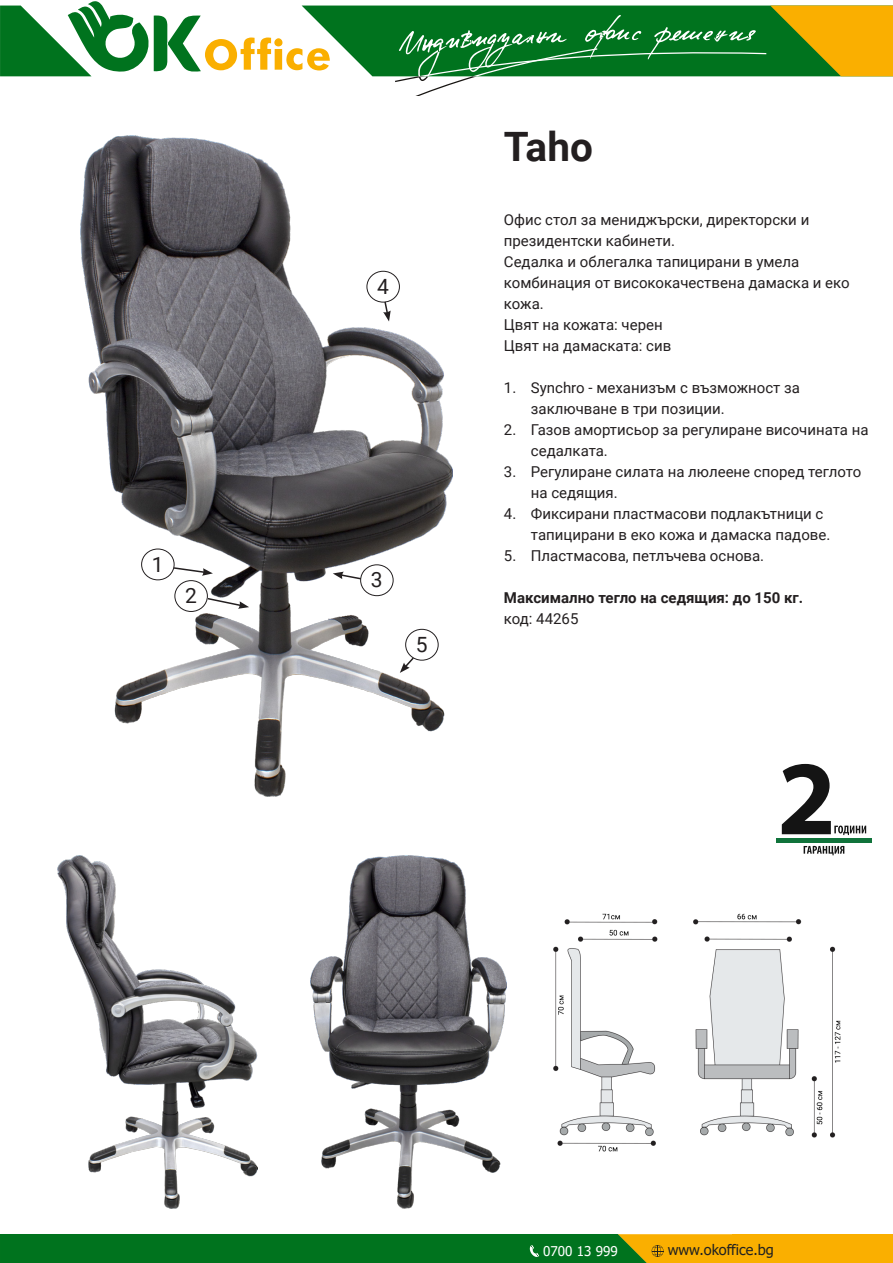
<style>
.page{position:relative;width:893px;height:1263px;background:#fff}
.page>*{position:absolute;margin:0;border:0;box-sizing:border-box;transform-origin:0 0}
.t1{font:700 40.5px "Roboto";color:#231f20}
.t2{font:21px "Roboto";color:#231f20}
.t3{font:15px/21px "Roboto";color:#231f20}
.t4{font:700 15px "Roboto";color:#231f20}
.t5{font:14.55px "Tahoma";color:#222221}
.t6{font:13.5px "Tahoma";color:#fff}
</style>
<div class="page">
<svg style="left:0;top:6px;width:395px;height:70px;fill:#00731e"></svg>
<svg style="left:68px;top:1px;width:262px;height:71px"></svg>
<svg style="left:395px;top:6px;width:498px;height:90px"></svg>
<div style="left:733px;top:1234px;width:160px;height:29px;background:#faaf00"></div>
<svg style="left:0;top:1234px;width:733px;height:29px"></svg>
<img style="left:81px;top:136px;width:371px;height:661px">
<div style="left:175px;top:581px;width:32px;height:30px;background:#fff;border-radius:50%"></div>
<div style="left:174px;top:580px;width:34px;height:32px;border:1px solid #231f20;border-radius:50%"></div>
<div style="left:142px;top:549px;width:32px;height:31px;background:#fff;border-radius:50%"></div>
<div style="left:141px;top:549px;width:33px;height:31px;border:1px solid #231f20;border-radius:50%"></div>
<div style="left:367px;top:271px;width:32px;height:31px;background:#fff;border-radius:50%"></div>
<div style="left:367px;top:271px;width:33px;height:31px;border:1px solid #231f20;border-radius:50%"></div>
<div style="left:406px;top:629px;width:32px;height:31px;background:#fff;border-radius:50%"></div>
<div style="left:405px;top:629px;width:34px;height:31px;border:1px solid #231f20;border-radius:50%"></div>
<svg style="left:172px;top:566px;width:41px;height:10px"></svg>
<svg style="left:206px;top:597px;width:43px;height:12px"></svg>
<svg style="left:400px;top:656px;width:15px;height:17px"></svg>
<svg style="left:383px;top:300px;width:8px;height:21px"></svg>
<img style="left:58px;top:855px;width:199px;height:354px">
<img style="left:311px;top:855px;width:196px;height:354px">
<img style="left:553px;top:913px;width:288px;height:239px">
<div style="left:776px;top:838px;width:96px;height:5px;background:#10733b"></div>
<svg style="left:804px;top:846px;width:40px;height:9px"></svg>
<svg style="left:782px;top:764px;width:84px;height:71px"></svg>
<div style="left:361px;top:565px;width:32px;height:31px;background:#fff;border-radius:50%"></div>
<div style="left:360px;top:564px;width:33px;height:32px;border:1px solid #231f20;border-radius:50%"></div>
<svg style="left:333px;top:572px;width:30px;height:8px"></svg>
<p class="t2" style="left:152px;top:549px;width:13px">1</p>
<p class="t2" style="left:185px;top:581px;width:13px">2</p>
<p class="t2" style="left:377px;top:272px;width:13px">4</p>
<p class="t2" style="left:371px;top:565px;width:13px">3</p>
<p class="t2" style="left:416px;top:630px;width:13px">5</p>
<p class="t1" style="left:504px;top:118px;width:91px">Taho</p>
<p class="t3" style="left:504px;top:209px;width:307px">Офис стол за мениджърски, директорски и президентски кабинети.</p>
<p class="t3" style="left:504px;top:251px;width:347px">Седалка и облегалка тапицирани в умела комбинация от висококачествена дамаска и еко кожа.</p>
<p class="t3" style="left:504px;top:314px;width:160px">Цвят на кожата: черен</p>
<p class="t3" style="left:504px;top:335px;width:169px">Цвят на дамаската: сив</p>
<p class="t3" style="left:531px;top:377px;width:270px;text-indent:-27px">1. Synchro - механизъм с възможност за заключване в три позиции.</p>
<p class="t3" style="left:531px;top:419px;width:339px;text-indent:-27px">2. Газов амортисьор за регулиране височината на седалката.</p>
<p class="t3" style="left:531px;top:461px;width:332px;text-indent:-27px">3. Регулиране силата на люлеене според теглото на седящия.</p>
<p class="t3" style="left:531px;top:503px;width:301px;text-indent:-27px">4. Фиксирани пластмасови подлакътници с тапицирани в еко кожа и дамаска падове.</p>
<p class="t3" style="left:504px;top:545px;width:262px">5. Пластмасова, петлъчева основа.</p>
<p class="t4" style="left:504px;top:587px;width:301px">Максимално тегло на седящия: до 150 кг.</p>
<p class="t3" style="left:504px;top:608px;width:76px">код: 44265</p>
<p class="t6" style="left:543px;top:1242px;width:76px">0700 13 999</p>
<p class="t5" style="left:668px;top:1240px;width:108px">www.okoffice.bg</p>
</div>
